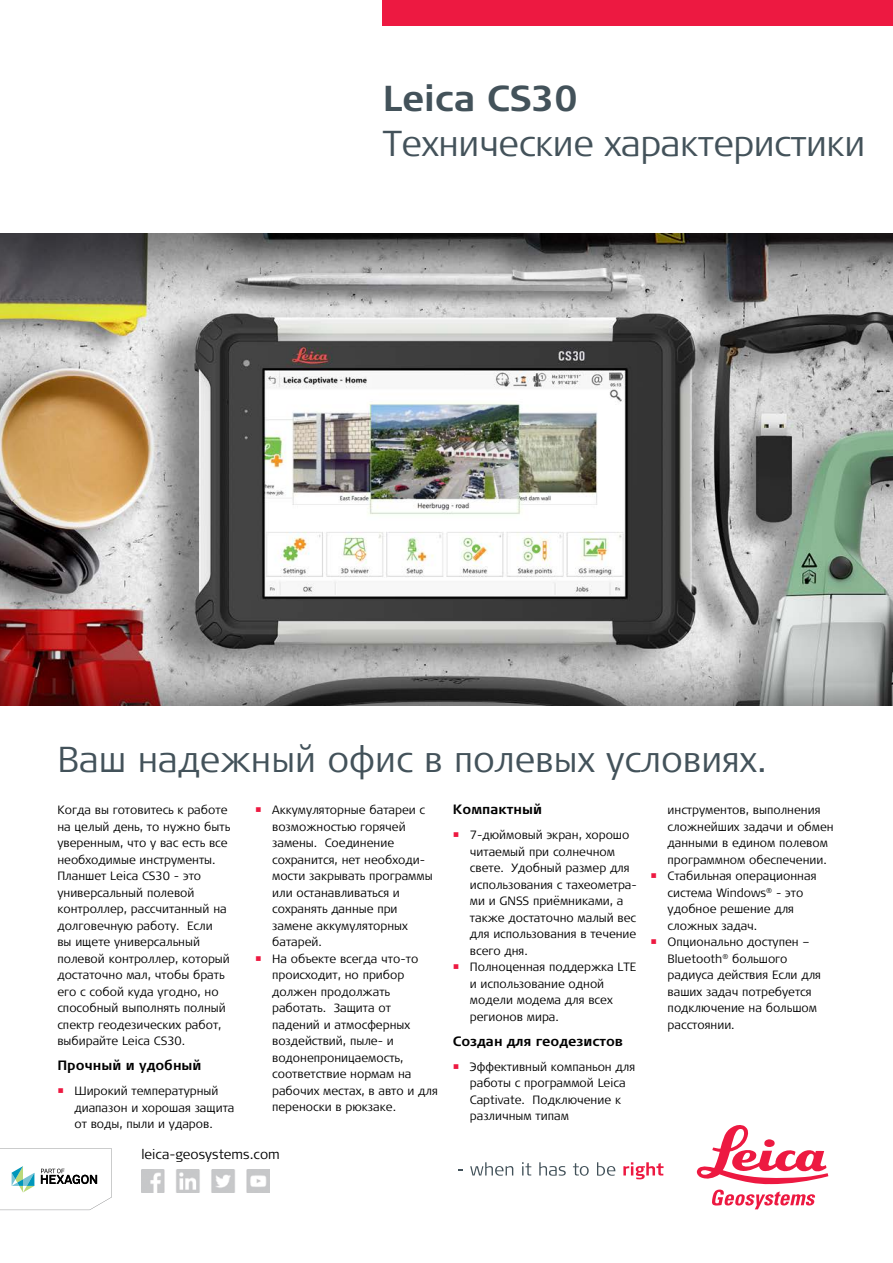
<style>
.page{position:relative;width:893px;height:1263px;background:#fff}
.page>*{position:absolute;margin:0;border:0;box-sizing:border-box;transform-origin:0 0}
.t1{font:300 36px "Signa Pro";color:#43525a}
.t2{font:700 36px "Signa Pro";color:#43525a}
.t3{font:700 13.5px "Signa Pro";color:#000}
.t4{font:300 13.5px "Signa Pro";color:#000}
.t5{font:300 12px/16.5px "Signa Pro";color:#000}
</style>
<div class="page">
<div style="left:383px;top:0;width:510px;height:26px;background:#ed1941"></div>
<img style="left:0;top:234px;width:893px;height:472px">
<svg style="left:470px;top:1162px;width:43px;height:14px"></svg>
<svg style="left:522px;top:1162px;width:9px;height:13px"></svg>
<svg style="left:539px;top:1162px;width:27px;height:14px"></svg>
<svg style="left:573px;top:1163px;width:16px;height:13px"></svg>
<svg style="left:597px;top:1162px;width:18px;height:14px"></svg>
<svg style="left:623px;top:1162px;width:40px;height:17px"></svg>
<svg style="left:697px;top:1125px;width:131px;height:84px"></svg>
<svg style="left:0;top:1148px;width:112px;height:62px"></svg>
<img style="left:142px;top:1170px;width:127px;height:23px">
<h1 class="t2" style="left:383px;top:74px;width:197px">Leica CS30</h1>
<h1 class="t1" style="left:383px;top:119px;width:484px">Технические характеристики</h1>
<h1 class="t1" style="left:57px;top:734px;width:711px">Ваш надежный офис в полевых условиях.</h1>
<p class="t5" style="left:57px;top:801px;width:174px">Когда вы готовитесь к работе на целый день, то нужно быть уверенным, что у вас есть все необходимые инструменты.<br>Планшет Leica CS30 - это универсальный полевой контроллер, рассчитанный на долговечную работу. Если<br>вы ищете универсальный полевой контроллер, который достаточно мал, чтобы брать его с собой куда угодно, но способный выполнять полный спектр геодезических работ, выбирайте Leica CS30.</p>
<p class="t3" style="left:57px;top:1056px;width:146px">Прочный и удобный</p>
<p class="t5" style="left:74px;top:1082px;width:162px">Широкий температурный диапазон и хорошая защита от воды, пыли и ударов.</p>
<p class="t5" style="left:272px;top:801px;width:167px">Аккумуляторные батареи с возможностью горячей замены. Соединение сохранится, нет необходи&shy;мости закрывать программы или останавливаться и сохранять данные при замене аккумуляторных батарей.<br>На объекте всегда что-то происходит, но прибор должен продолжать работать. Защита от падений и атмосферных воздействий, пыле- и водонепроницаемость, соответствие нормам на рабочих местах, в авто и для переноски в рюкзаке.</p>
<p class="t3" style="left:453px;top:800px;width:91px">Компактный</p>
<p class="t5" style="left:668px;top:801px;width:168px">инструментов, выполнения сложнейших задачи и обмен данными в едином полевом программном обеспечении.<br>Стабильная операционная система Windows<sup>®</sup> - это удобное решение для сложных задач.<br>Опционально доступен –<br>Bluetooth<sup>®</sup> большого радиуса действия Если для ваших задач потребуется подключение на большом расстоянии.</p>
<p class="t5" style="left:470px;top:826px;width:169px">7-дюймовый экран, хорошо читаемый при солнечном свете. Удобный размер для использования с тахеометра&shy;ми и GNSS приёмниками, а также достаточно малый вес для использования в течение всего дня.<br>Полноценная поддержка LTE и использование одной модели модема для всех регионов мира.</p>
<p class="t3" style="left:453px;top:1031px;width:172px">Создан для геодезистов</p>
<p class="t5" style="left:470px;top:1057px;width:167px">Эффективный компаньон для работы с программой Leica<br>Captivate. Подключение к различным типам</p>
<p class="t4" style="left:141px;top:1145px;width:140px">leica-geosystems.com</p>
</div>
